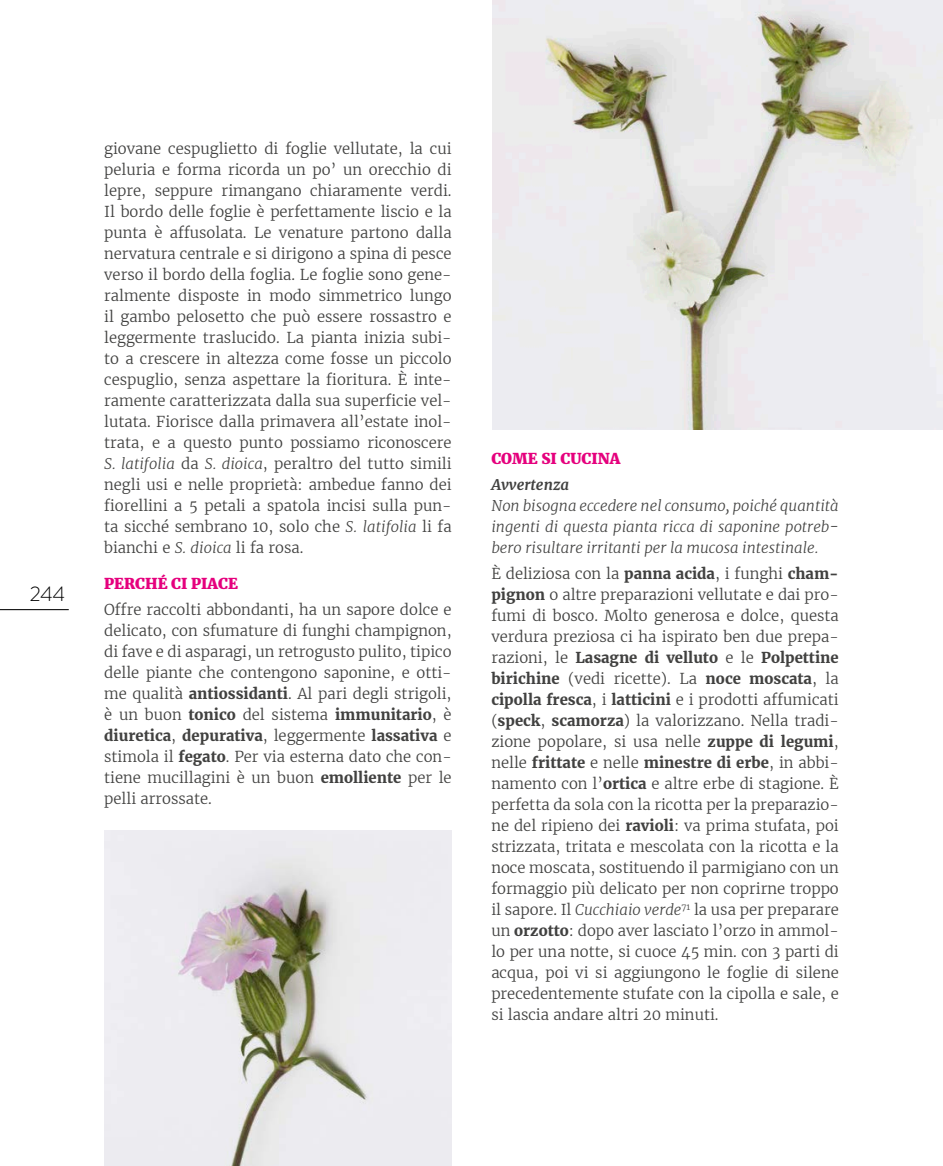
<style>
.page{position:relative;width:943px;height:1166px;background:#fff}
.page>*{position:absolute;margin:0;border:0;box-sizing:border-box;transform-origin:0 0}
.t1{font:300 21px "Brandon Grotesque";color:#000}
.t2{font:300 14.88px/21px "Merriweather";color:#414140;text-align:justify}
.t3{font:italic 300 14.88px/21px "Merriweather";color:#414140;text-align:justify}
.t4{font:900 14.88px "Merriweather";color:#e5007d}
.t5{font:italic 700 14.88px "Merriweather";color:#414140}
.s1{font-style:italic}
.s2{font-weight:700}
</style>
<div class="page">
<hr style="left:0;top:609px;width:69px;height:1px;background:#000">
<img style="left:104px;top:830px;width:347px;height:336px">
<img style="left:492px;top:0;width:450px;height:429px">
<h1 class="t1" style="left:30px;top:580px;width:37px">244</h1>
<p class="t2" style="left:104px;top:137px;width:349px">giovane cespuglietto di foglie vellutate, la cui peluria e forma ricorda un po’ un orecchio di lepre, seppure rimangano chiaramente verdi.<br>Il bordo delle foglie è perfettamente liscio e la punta è affusolata. Le venature partono dalla nervatura centrale e si dirigono a spina di pesce verso il bordo della foglia. Le foglie sono gene&shy;ralmente disposte in modo simmetrico lungo il gambo pelosetto che può essere rossastro e leggermente traslucido. La pianta inizia subi&shy;to a crescere in altezza come fosse un piccolo cespuglio, senza aspettare la fioritura. È inte&shy;ramente caratterizzata dalla sua superficie vel&shy;lutata. Fiorisce dalla primavera all’estate inol&shy;trata, e a questo punto possiamo riconoscere <span class="s1">S. latifolia</span> da <span class="s1">S. dioica</span>, peraltro del tutto simili negli usi e nelle proprietà: ambedue fanno dei fiorellini a 5 petali a spatola incisi sulla pun&shy;ta sicché sembrano 10, solo che <span class="s1">S. latifolia</span> li fa bianchi e <span class="s1">S. dioica</span> li fa rosa.</p>
<p class="t4" style="left:104px;top:573px;width:135px">PERCHÉ CI PIACE</p>
<p class="t2" style="left:104px;top:598px;width:349px">Offre raccolti abbondanti, ha un sapore dolce e delicato, con sfumature di funghi champignon, di fave e di asparagi, un retrogusto pulito, tipico delle piante che contengono saponine, e otti&shy;me qualità <span class="s2">antiossidanti</span>. Al pari degli strigoli, è un buon <span class="s2">tonico</span> del sistema <span class="s2">immunitario</span>, è <span class="s2">diuretica</span>, <span class="s2">depurativa</span>, leggermente <span class="s2">lassativa</span> e stimola il <span class="s2">fegato</span>. Per via esterna dato che con&shy;tiene mucillagini è un buon <span class="s2">emolliente</span> per le pelli arrossate.</p>
<p class="t4" style="left:491px;top:448px;width:131px">COME SI CUCINA</p>
<p class="t5" style="left:491px;top:474px;width:79px">Avvertenza</p>
<p class="t3" style="left:491px;top:495px;width:349px">Non bisogna eccedere nel consumo, poiché quantità ingenti di questa pianta ricca di saponine potreb&shy;bero risultare irritanti per la mucosa intestinale.</p>
<p class="t2" style="left:491px;top:562px;width:349px">È deliziosa con la <span class="s2">panna acida</span>, i funghi <span class="s2">cham&shy;pignon</span> o altre preparazioni vellutate e dai pro&shy;fumi di bosco. Molto generosa e dolce, questa verdura preziosa ci ha ispirato ben due prepa&shy;razioni, le <span class="s2">Lasagne di velluto</span> e le <span class="s2">Polpettine birichine</span> (vedi ricette). La <span class="s2">noce moscata</span>, la <span class="s2">cipolla fresca</span>, i <span class="s2">latticini</span> e i prodotti affumicati (<span class="s2">speck</span>, <span class="s2">scamorza</span>) la valorizzano. Nella tradi&shy;zione popolare, si usa nelle <span class="s2">zuppe di legumi</span>, nelle <span class="s2">frittate</span> e nelle <span class="s2">minestre di erbe</span>, in abbi&shy;namento con l’<span class="s2">ortica</span> e altre erbe di stagione. È perfetta da sola con la ricotta per la preparazio&shy;ne del ripieno dei <span class="s2">ravioli</span>: va prima stufata, poi strizzata, tritata e mescolata con la ricotta e la noce moscata, sostituendo il parmigiano con un formaggio più delicato per non coprirne troppo il sapore. Il <span class="s1">Cucchiaio verde</span><sup>71</sup> la usa per preparare un <span class="s2">orzotto</span>: dopo aver lasciato l’orzo in ammol&shy;lo per una notte, si cuoce 45 min. con 3 parti di acqua, poi vi si aggiungono le foglie di silene precedentemente stufate con la cipolla e sale, e si lascia andare altri 20 minuti.</p>
</div>
